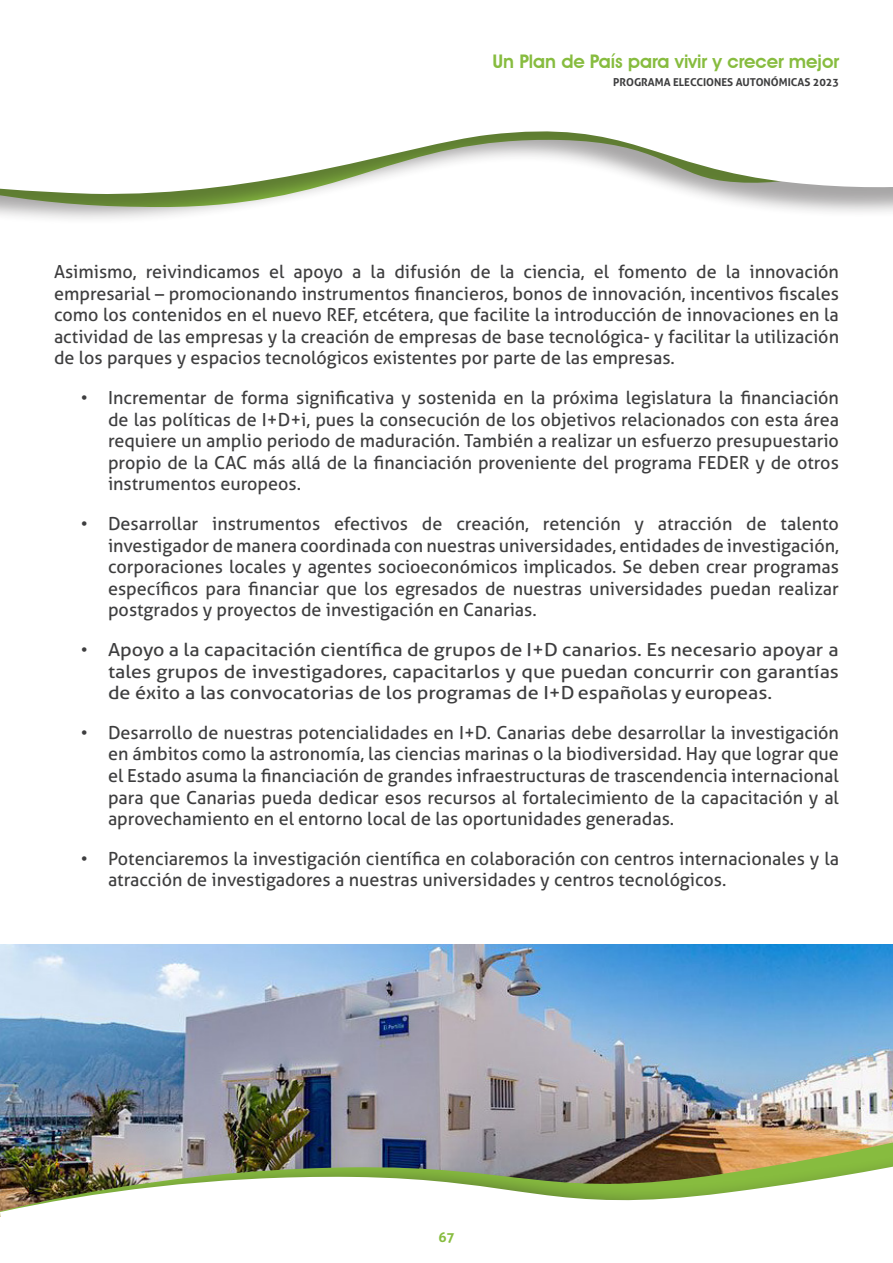
<style>
.page{position:relative;width:893px;height:1263px;background:#fff}
.page>*{position:absolute;margin:0;border:0;box-sizing:border-box;transform-origin:0 0}
.t1{font:600 18.75px "Avant Garde IT Cby BT";letter-spacing:-.005em;color:#87bc3f}
.t2{font:18px/21.6px "Aller";color:#3e3e3f;text-align:justify}
.t3{font:18px/21.6px "Aller";color:#3e3e3f;text-align:justify;scale:1.1 1}
.t4{font:700 13.5px "Aller";color:#87bc3f}
.t5{font:700 10.95px "Aller";color:#3e3e3f}
.s1{font-family:"Arial"}
</style>
<div class="page">
<div style="left:0;top:0;width:893px;height:226px;background:#231f20;opacity:.4"></div>
<svg style="left:0;top:0;width:893px;height:197px"></svg>
<img style="left:0;top:944px;width:893px;height:80px">
<svg style="left:0;top:1024px;width:893px;height:58px;background:#8ba4c1"></svg>
<div style="left:8px;top:1073px;width:885px;height:190px;background:#231f20;opacity:.51"></div>
<img style="left:0;top:1082px;width:893px;height:181px">
<p class="t1" style="left:492px;top:50px;width:348px">Un Plan de País para vivir y crecer mejor</p>
<p class="t5" style="left:613px;top:76px;width:227px">PROGRAMA ELECCIONES AUTONÓMICAS 2023</p>
<p class="t2" style="left:54px;top:261px;width:786px">Asimismo, reivindicamos el apoyo a la difusión de la ciencia, el fomento de la innovación empresarial – promocionando instrumentos financieros, bonos de innovación, incentivos fiscales como los contenidos en el nuevo REF, etcétera, que facilite la introducción de innovaciones en la actividad de las empresas y la creación de empresas de base tecnológica- y facilitar la utilización de los parques y espacios tecnológicos existentes por parte de las empresas.</p>
<p class="t2" style="left:108px;top:387px;width:732px;text-indent:-27px"><span class="s1">•</span> Incrementar de forma significativa y sostenida en la próxima legislatura la financiación de las políticas de I+D+i, pues la consecución de los objetivos relacionados con esta área requiere un amplio periodo de maduración. También a realizar un esfuerzo presupuestario propio de la CAC más allá de la financiación proveniente del programa FEDER y de otros instrumentos europeos.</p>
<p class="t2" style="left:108px;top:513px;width:732px;text-indent:-27px"><span class="s1">•</span> Desarrollar instrumentos efectivos de creación, retención y atracción de talento investigador de manera coordinada con nuestras universidades, entidades de investigación, corporaciones locales y agentes socioeconómicos implicados. Se deben crear programas específicos para financiar que los egresados de nuestras universidades puedan realizar postgrados y proyectos de investigación en Canarias.</p>
<p class="t3" style="left:108px;top:639px;width:666px;text-indent:-27px"><span class="s1">•</span> Apoyo a la capacitación científica de grupos de I+D canarios. Es necesario apoyar a tales grupos de investigadores, capacitarlos y que puedan concurrir con garantías de éxito a las convocatorias de los programas de I+D españolas y europeas.</p>
<p class="t2" style="left:108px;top:722px;width:732px;text-indent:-27px"><span class="s1">•</span> Desarrollo de nuestras potencialidades en I+D. Canarias debe desarrollar la investigación en ámbitos como la astronomía, las ciencias marinas o la biodiversidad. Hay que lograr que el Estado asuma la financiación de grandes infraestructuras de trascendencia internacional para que Canarias pueda dedicar esos recursos al fortalecimiento de la capacitación y al aprovechamiento en el entorno local de las oportunidades generadas.</p>
<p class="t2" style="left:108px;top:848px;width:732px;text-indent:-27px"><span class="s1">•</span> Potenciaremos la investigación científica en colaboración con centros internacionales y la atracción de investigadores a nuestras universidades y centros tecnológicos.</p>
<p class="t4" style="left:438px;top:1229px;width:18px">67</p>
</div>
